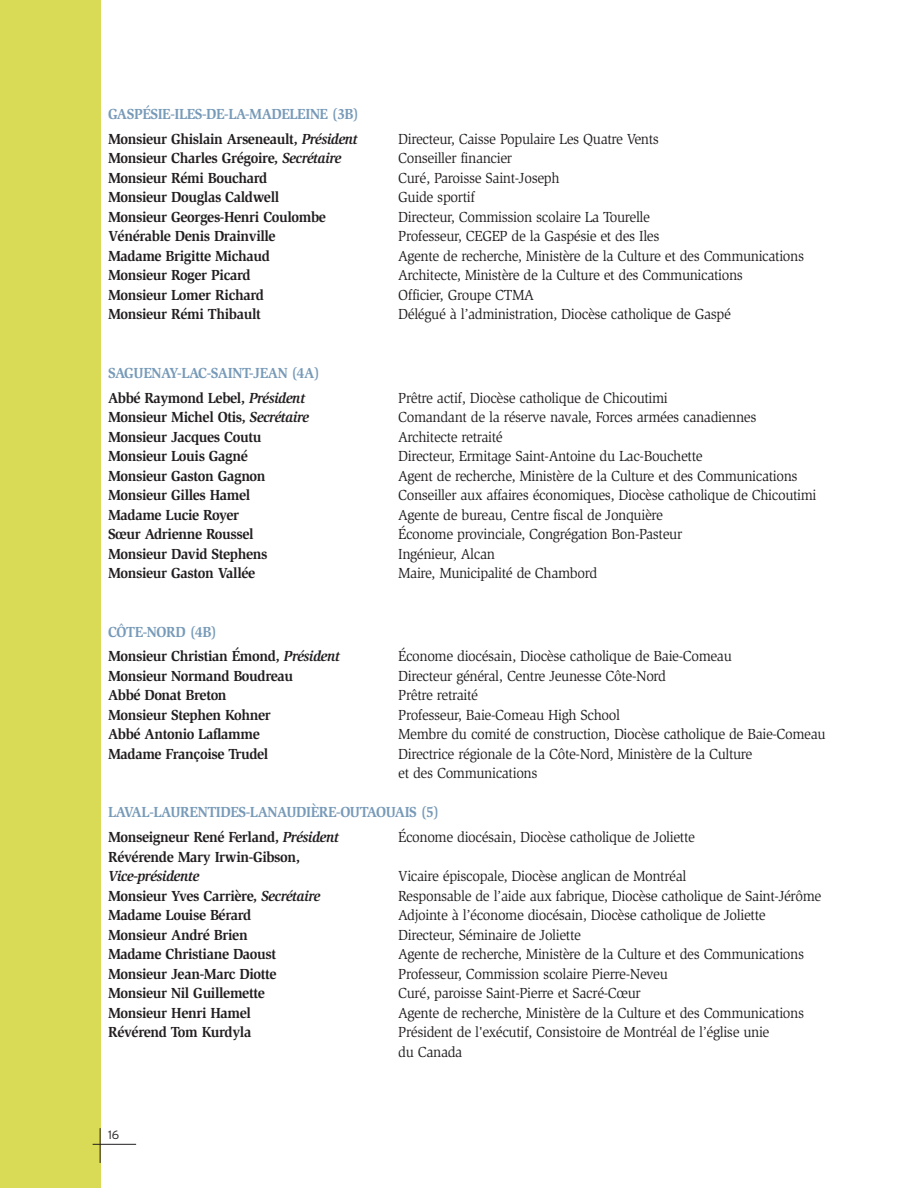
<style>
.page{position:relative;width:918px;height:1188px;background:#fff}
.page>*{position:absolute;margin:0;border:0;box-sizing:border-box;transform-origin:0 0}
.t1{font:15px/19.5px "Slimbach";letter-spacing:-.025em;color:#231f20;scale:.95 1}
.t2{font:700 15px/24.9px "Slimbach";letter-spacing:-.025em;color:#231f20;scale:.95 1}
.t3{font:700 15px/24.9px "Slimbach";letter-spacing:-.025em;color:#779ab8;scale:.95 1}
.t4{font:italic 700 15px "Slimbach";letter-spacing:-.025em;color:#231f20;scale:.95 1}
.t5{font:300 12px "Interstate";color:#231f20}
.s1{color:#231f20}
.s2{font-style:italic;color:#231f20}
.s3{font-style:italic}
.s4{color:#779ab8}
</style>
<div class="page">
<div style="left:0;top:0;width:101px;height:1188px;background:#d9da55"></div>
<hr style="left:93px;top:1144px;width:43px;height:1px;background:#231f20">
<hr style="left:100px;top:1128px;width:1px;height:35px;background:#231f20">
<p class="t3" style="left:108px;top:102px;width:266px">GASPÉSIE-ILES-DE-LA-MADELEINE (3B)<br><span class="s1">Monsieur Ghislain Arseneault,</span> <span class="s2">Président</span></p>
<p class="t1" style="left:398px;top:130px;width:276px">Directeur, Caisse Populaire Les Quatre Vents</p>
<p class="t2" style="left:108px;top:147px;width:247px">Monsieur Charles Grégoire, <span class="s3">Secrétaire</span></p>
<p class="t1" style="left:398px;top:150px;width:121px">Conseiller financier</p>
<p class="t2" style="left:108px;top:166px;width:169px">Monsieur Rémi Bouchard</p>
<p class="t1" style="left:398px;top:169px;width:171px">Curé, Paroisse Saint-Joseph</p>
<p class="t2" style="left:108px;top:186px;width:182px">Monsieur Douglas Caldwell</p>
<p class="t1" style="left:398px;top:189px;width:82px">Guide sportif</p>
<p class="t2" style="left:108px;top:205px;width:231px">Monsieur Georges-Henri Coulombe</p>
<p class="t1" style="left:398px;top:208px;width:267px">Directeur, Commission scolaire La Tourelle</p>
<p class="t2" style="left:108px;top:225px;width:178px">Vénérable Denis Drainville</p>
<p class="t1" style="left:398px;top:228px;width:277px">Professeur, CEGEP de la Gaspésie et des Iles</p>
<p class="t2" style="left:108px;top:244px;width:172px">Madame Brigitte Michaud</p>
<p class="t1" style="left:398px;top:247px;width:429px">Agente de recherche, Ministère de la Culture et des Communications</p>
<p class="t2" style="left:108px;top:264px;width:152px">Monsieur Roger Picard</p>
<p class="t1" style="left:398px;top:267px;width:364px">Architecte, Ministère de la Culture et des Communications</p>
<p class="t2" style="left:108px;top:283px;width:166px">Monsieur Lomer Richard</p>
<p class="t1" style="left:398px;top:286px;width:144px">Officier, Groupe CTMA</p>
<p class="t2" style="left:108px;top:303px;width:162px">Monsieur Rémi Thibault</p>
<p class="t1" style="left:398px;top:306px;width:352px">Délégué à l’administration, Diocèse catholique de Gaspé</p>
<p class="t3" style="left:108px;top:361px;width:225px">SAGUENAY-LAC-SAINT-JEAN (4A)<br><span class="s1">Abbé Raymond Lebel,</span> <span class="s2">Président</span></p>
<p class="t1" style="left:398px;top:389px;width:285px">Prêtre actif, Diocèse catholique de Chicoutimi</p>
<p class="t2" style="left:108px;top:406px;width:213px">Monsieur Michel Otis, <span class="s3">Secrétaire</span></p>
<p class="t1" style="left:398px;top:408px;width:379px">Comandant de la réserve navale, Forces armées canadiennes</p>
<p class="t2" style="left:108px;top:425px;width:163px">Monsieur Jacques Coutu</p>
<p class="t1" style="left:398px;top:428px;width:111px">Architecte retraité</p>
<p class="t2" style="left:108px;top:445px;width:149px">Monsieur Louis Gagné</p>
<p class="t1" style="left:398px;top:447px;width:322px">Directeur, Ermitage Saint-Antoine du Lac-Bouchette</p>
<p class="t2" style="left:108px;top:464px;width:167px">Monsieur Gaston Gagnon</p>
<p class="t1" style="left:398px;top:467px;width:422px">Agent de recherche, Ministère de la Culture et des Communications</p>
<p class="t2" style="left:108px;top:484px;width:151px">Monsieur Gilles Hamel</p>
<p class="t1" style="left:398px;top:486px;width:442px">Conseiller aux affaires économiques, Diocèse catholique de Chicoutimi</p>
<p class="t2" style="left:108px;top:503px;width:140px">Madame Lucie Royer</p>
<p class="t1" style="left:398px;top:506px;width:280px">Agente de bureau, Centre fiscal de Jonquière</p>
<p class="t2" style="left:108px;top:523px;width:155px">Sœur Adrienne Roussel</p>
<p class="t1" style="left:398px;top:525px;width:301px">Économe provinciale, Congrégation Bon-Pasteur</p>
<p class="t2" style="left:108px;top:542px;width:169px">Monsieur David Stephens</p>
<p class="t1" style="left:398px;top:545px;width:103px">Ingénieur, Alcan</p>
<p class="t2" style="left:108px;top:562px;width:157px">Monsieur Gaston Vallée</p>
<p class="t1" style="left:398px;top:564px;width:211px">Maire, Municipalité de Chambord</p>
<p class="t2" style="left:108px;top:620px;width:246px"><span class="s4">CÔTE-NORD (4B)<br></span>Monsieur Christian Émond, <span class="s3">Président</span></p>
<p class="t1" style="left:398px;top:648px;width:353px">Économe diocésain, Diocèse catholique de Baie-Comeau</p>
<p class="t2" style="left:108px;top:665px;width:196px">Monsieur Normand Boudreau</p>
<p class="t1" style="left:398px;top:667px;width:284px">Directeur général, Centre Jeunesse Côte-Nord</p>
<p class="t2" style="left:108px;top:684px;width:126px">Abbé Donat Breton</p>
<p class="t1" style="left:398px;top:687px;width:86px">Prêtre retraité</p>
<p class="t2" style="left:108px;top:704px;width:173px">Monsieur Stephen Kohner</p>
<p class="t1" style="left:398px;top:706px;width:235px">Professeur, Baie-Comeau High School</p>
<p class="t2" style="left:108px;top:723px;width:161px">Abbé Antonio Laflamme</p>
<p class="t1" style="left:398px;top:726px;width:451px">Membre du comité de construction, Diocèse catholique de Baie-Comeau</p>
<p class="t2" style="left:108px;top:743px;width:170px">Madame Françoise Trudel</p>
<p class="t1" style="left:398px;top:745px;width:374px">Directrice régionale de la Côte-Nord, Ministère de la Culture et des Communications</p>
<p class="t3" style="left:108px;top:801px;width:350px">LAVAL-LAURENTIDES-LANAUDIÈRE-OUTAOUAIS (5)<br><span class="s1">Monseigneur René Ferland,</span> <span class="s2">Président</span></p>
<p class="t1" style="left:398px;top:829px;width:314px">Économe diocésain, Diocèse catholique de Joliette</p>
<p class="t2" style="left:108px;top:846px;width:204px">Révérende Mary Irwin-Gibson,</p>
<p class="t4" style="left:108px;top:871px;width:98px">Vice-présidente</p>
<p class="t1" style="left:398px;top:868px;width:305px">Vicaire épiscopale, Diocèse anglican de Montréal</p>
<p class="t2" style="left:108px;top:885px;width:225px">Monsieur Yves Carrière, <span class="s3">Secrétaire</span></p>
<p class="t1" style="left:398px;top:887px;width:447px">Responsable de l’aide aux fabrique, Diocèse catholique de Saint-Jérôme</p>
<p class="t2" style="left:108px;top:904px;width:152px">Madame Louise Bérard</p>
<p class="t1" style="left:398px;top:907px;width:388px">Adjointe à l’économe diocésain, Diocèse catholique de Joliette</p>
<p class="t2" style="left:108px;top:924px;width:149px">Monsieur André Brien</p>
<p class="t1" style="left:398px;top:926px;width:194px">Directeur, Séminaire de Joliette</p>
<p class="t2" style="left:108px;top:943px;width:179px">Madame Christiane Daoust</p>
<p class="t1" style="left:398px;top:946px;width:429px">Agente de recherche, Ministère de la Culture et des Communications</p>
<p class="t2" style="left:108px;top:963px;width:179px">Monsieur Jean-Marc Diotte</p>
<p class="t1" style="left:398px;top:965px;width:285px">Professeur, Commission scolaire Pierre-Neveu</p>
<p class="t2" style="left:108px;top:982px;width:167px">Monsieur Nil Guillemette</p>
<p class="t1" style="left:398px;top:985px;width:257px">Curé, paroisse Saint-Pierre et Sacré-Cœur</p>
<p class="t2" style="left:108px;top:1002px;width:152px">Monsieur Henri Hamel</p>
<p class="t1" style="left:398px;top:1004px;width:429px">Agente de recherche, Ministère de la Culture et des Communications</p>
<p class="t2" style="left:108px;top:1021px;width:152px">Révérend Tom Kurdyla</p>
<p class="t1" style="left:398px;top:1024px;width:392px">Président de l'exécutif, Consistoire de Montréal de l’église unie du Canada</p>
<p class="t5" style="left:108px;top:1131px;width:13px">16</p>
</div>
